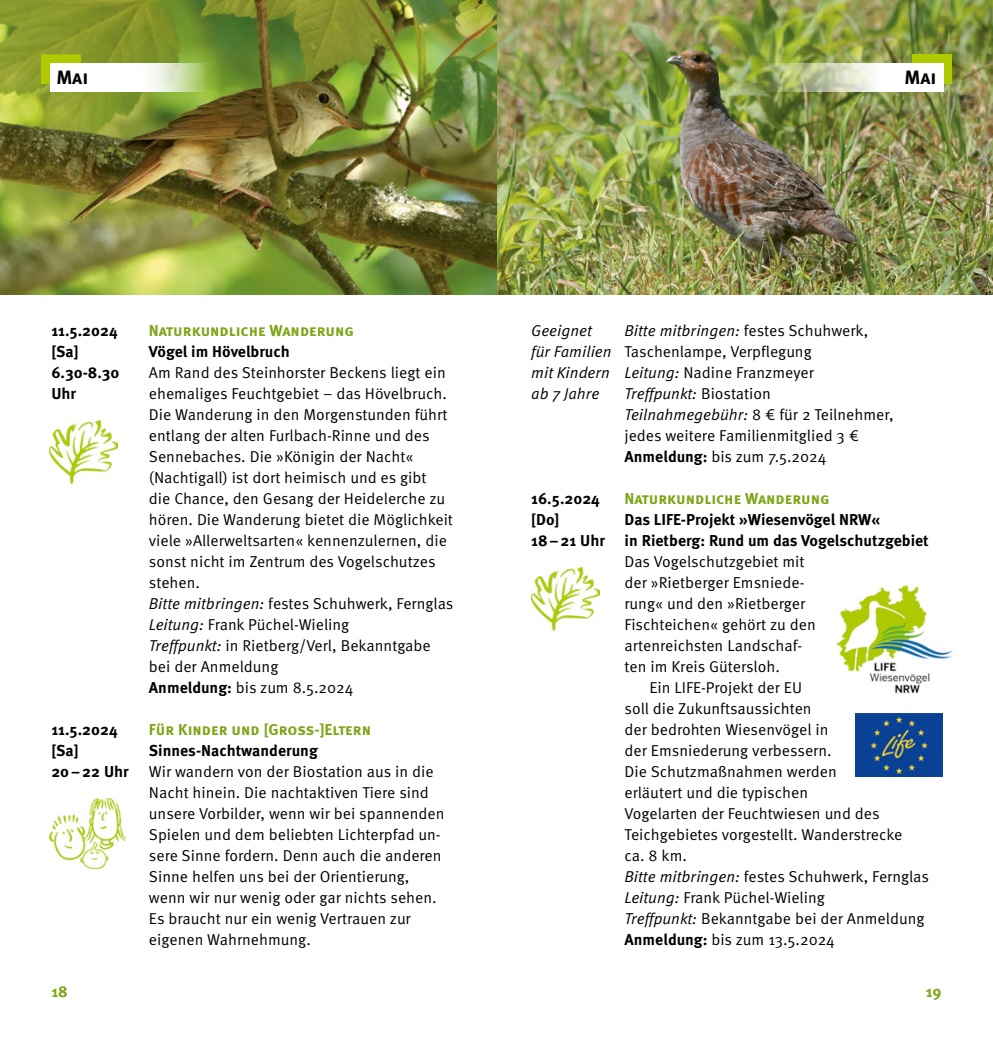
<style>
.page{position:relative;width:993px;height:1042px;background:#fff}
.page>*{position:absolute;margin:0;border:0;box-sizing:border-box;transform-origin:0 0}
.head2_Titel{font:700 19.25px "Meta Pro";color:#000}
.Lauftext_oE{font:15.75px/21px "Meta Pro Norm";color:#000}
.Lauftext_oE-2{font:700 15.75px/21px "Meta Pro";color:#000}
.Lauftext_oE-3{font:700 15.75px "Meta Pro";color:#7da516}
.Lauftext_oE-4{font:15.75px/21px "Meta Pro Norm Ita";color:#000}
.head2_Titel-2{font:700 15.75px "Meta Pro";color:#7da516}
.s1{font-family:"Meta Pro Norm Ita"}
.s2{font-family:"Meta Pro";font-weight:700}
.s3{font-family:"Meta Pro Norm"}
</style>
<div class="page">
<img style="left:0;top:0;width:992px;height:294px">
<svg style="left:41px;top:55px;width:40px;height:29px"></svg>
<svg style="left:50px;top:63px;width:173px;height:28px"></svg>
<div style="left:911px;top:55px;width:40px;height:29px;background:#afca00"></div>
<svg style="left:737px;top:63px;width:206px;height:28px"></svg>
<img style="left:836px;top:585px;width:117px;height:109px">
<img style="left:855px;top:713px;width:87px;height:63px">
<img style="left:50px;top:420px;width:67px;height:63px">
<img style="left:531px;top:567px;width:68px;height:63px">
<img style="left:50px;top:798px;width:76px;height:70px">
<p class="head2_Titel" style="left:56px;top:62px;width:36px">Juni</p>
<p class="head2_Titel" style="left:56px;top:62px;width:34px">Mai</p>
<p class="head2_Titel" style="left:904px;top:62px;width:34px">Mai</p>
<p class="Lauftext_oE-2" style="left:51px;top:319px;width:68px">11.5.2024</p>
<p class="Lauftext_oE-2" style="left:51px;top:340px;width:29px">[Sa]</p>
<p class="Lauftext_oE-2" style="left:51px;top:361px;width:69px">6.30-8.30<br>Uhr</p>
<p class="Lauftext_oE-2" style="left:51px;top:718px;width:68px">11.5.2024</p>
<p class="Lauftext_oE-2" style="left:51px;top:739px;width:29px">[Sa]</p>
<p class="Lauftext_oE-2" style="left:51px;top:760px;width:79px">20–22 Uhr</p>
<p class="Lauftext_oE-3" style="left:149px;top:318px;width:206px">Naturkundliche Wanderung</p>
<p class="Lauftext_oE-2" style="left:149px;top:340px;width:142px">Vögel im Hövelbruch</p>
<p class="Lauftext_oE" style="left:149px;top:361px;width:305px">Am Rand des Steinhorster Beckens liegt ein ehemaliges Feuchtgebiet – das Hövelbruch.<br>Die Wanderung in den Morgenstunden führt entlang der alten Furlbach-Rinne und des Sennebaches. Die »Königin der Nacht« (Nachtigall) ist dort heimisch und es gibt<br>die Chance, den Gesang der Heidelerche zu hören. Die Wanderung bietet die Möglichkeit viele »Allerweltsarten« kennenzulernen, die sonst nicht im Zentrum des Vogelschutzes stehen.</p>
<p class="Lauftext_oE" style="left:149px;top:592px;width:306px"><span class="s1">Bitte mitbringen:</span> festes Schuhwerk, Fernglas</p>
<p class="Lauftext_oE" style="left:149px;top:613px;width:202px"><span class="s1">Leitung:</span> Frank Püchel-Wieling</p>
<p class="Lauftext_oE" style="left:149px;top:634px;width:283px"><span class="s1">Treffpunkt:</span> in Rietberg/Verl, Bekanntgabe bei der Anmeldung</p>
<p class="Lauftext_oE" style="left:149px;top:676px;width:206px"><span class="s2">Anmeldung:</span> bis zum 8.5.2024</p>
<p class="Lauftext_oE-3" style="left:149px;top:717px;width:223px">Für Kinder und [Gross-]Eltern</p>
<p class="Lauftext_oE-2" style="left:149px;top:739px;width:171px">Sinnes-Nachtwanderung</p>
<p class="Lauftext_oE" style="left:149px;top:760px;width:297px">Wir wandern von der Biostation aus in die Nacht hinein. Die nachtaktiven Tiere sind unsere Vorbilder, wenn wir bei spannenden Spielen und dem beliebten Lichterpfad un&shy;sere Sinne fordern. Denn auch die anderen Sinne helfen uns bei der Orientierung, wenn wir nur wenig oder gar nichts sehen.<br>Es braucht nur ein wenig Vertrauen zur eigenen Wahrnehmung.</p>
<p class="Lauftext_oE-4" style="left:531px;top:319px;width:82px">Geeignet für Familien mit Kindern ab 7 Jahre</p>
<p class="Lauftext_oE-2" style="left:531px;top:487px;width:70px">16.5.2024</p>
<p class="Lauftext_oE-2" style="left:531px;top:508px;width:30px">[Do]</p>
<p class="Lauftext_oE-2" style="left:531px;top:529px;width:76px">18–21 Uhr</p>
<p class="Lauftext_oE" style="left:624px;top:319px;width:245px"><span class="s1">Bitte mitbringen:</span> festes Schuhwerk,<br>Taschenlampe, Verpflegung</p>
<p class="Lauftext_oE" style="left:624px;top:361px;width:191px"><span class="s1">Leitung:</span> Nadine Franzmeyer</p>
<p class="Lauftext_oE-4" style="left:624px;top:382px;width:148px">Treffpunkt: <span class="s3">Biostation</span></p>
<p class="Lauftext_oE" style="left:624px;top:403px;width:271px"><span class="s1">Teilnahmegebühr:</span> 8 € für 2 Teilnehmer, jedes weitere Familienmitglied 3 €</p>
<p class="Lauftext_oE" style="left:624px;top:445px;width:203px"><span class="s2">Anmeldung:</span> bis zum 7.5.2024</p>
<p class="Lauftext_oE-3" style="left:624px;top:486px;width:206px">Naturkundliche Wanderung</p>
<p class="Lauftext_oE-2" style="left:624px;top:508px;width:306px">Das LIFE-Projekt »Wiesenvögel NRW«<br>in Rietberg: Rund um das Vogelschutzgebiet</p>
<p class="Lauftext_oE" style="left:624px;top:550px;width:193px">Das Vogelschutzgebiet mit der »Rietberger Emsniede&shy;rung« und den »Rietberger<br>Fischteichen« gehört zu den artenreichsten Landschaf&shy;ten im Kreis Gütersloh.</p>
<p class="Lauftext_oE" style="left:624px;top:676px;width:279px;text-indent:25px">Ein LIFE-Projekt der EU<br>soll die Zukunftsaussichten<br>der bedrohten Wiesenvögel in<br>der Emsniederung verbessern.<br>Die Schutzmaßnahmen werden<br>erläutert und die typischen<br>Vogelarten der Feuchtwiesen und des<br>Teichgebietes vorgestellt. Wanderstrecke ca. 8 km.</p>
<p class="Lauftext_oE" style="left:624px;top:865px;width:306px"><span class="s1">Bitte mitbringen:</span> festes Schuhwerk, Fernglas</p>
<p class="Lauftext_oE" style="left:624px;top:886px;width:202px"><span class="s1">Leitung:</span> Frank Püchel-Wieling</p>
<p class="Lauftext_oE" style="left:624px;top:907px;width:301px"><span class="s1">Treffpunkt:</span> Bekanntgabe bei der Anmeldung</p>
<p class="Lauftext_oE" style="left:624px;top:928px;width:212px"><span class="s2">Anmeldung:</span> bis zum 13.5.2024</p>
<p class="head2_Titel-2" style="left:51px;top:979px;width:18px">18</p>
<p class="head2_Titel-2" style="left:925px;top:979px;width:17px">19</p>
</div>
